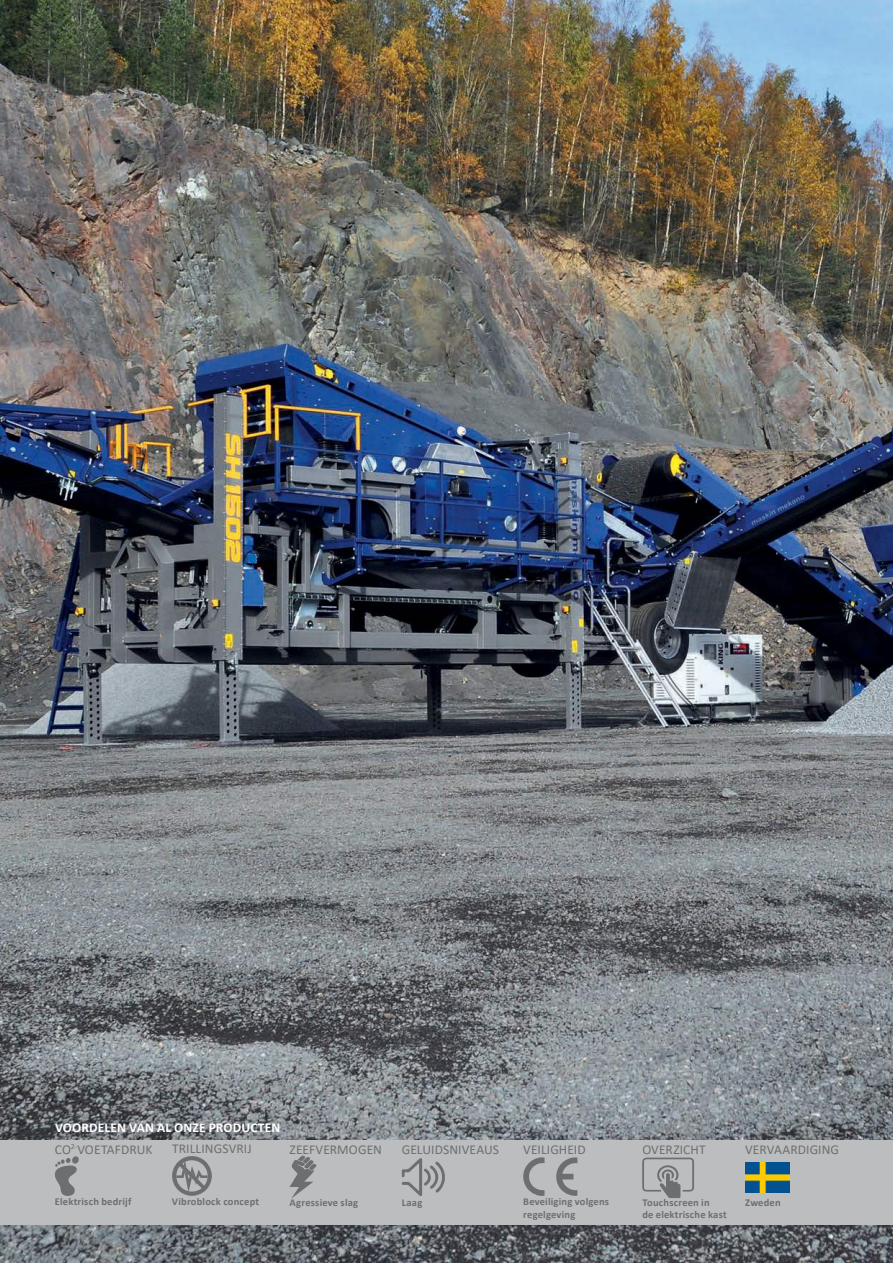
<style>
.page{position:relative;width:893px;height:1263px;background:#fff}
.page>*{position:absolute;margin:0;border:0;box-sizing:border-box;transform-origin:0 0}
.t1{font:13.5px "Calibri";letter-spacing:.005em;color:#6c6e70}
.t2{font:700 13.5px "Calibri";letter-spacing:.01em;color:#fff}
.t3{font:700 10.5px/12.6px "Calibri";letter-spacing:.02em;color:#6c6e70}
</style>
<div class="page">
<img style="left:0;top:0;width:893px;height:1263px">
<div style="left:0;top:1140px;width:893px;height:84px;background:#bbbdbf"></div>
<svg style="left:290px;top:1155px;width:27px;height:43px"></svg>
<svg style="left:642px;top:1157px;width:52px;height:41px"></svg>
<svg style="left:172px;top:1156px;width:40px;height:40px"></svg>
<svg style="left:556px;top:1157px;width:21px;height:39px"></svg>
<svg style="left:523px;top:1157px;width:22px;height:39px"></svg>
<svg style="left:55px;top:1156px;width:24px;height:40px"></svg>
<svg style="left:402px;top:1158px;width:43px;height:38px"></svg>
<img style="left:745px;top:1163px;width:44px;height:29px">
<p class="t2" style="left:55px;top:1119px;width:227px">VOORDELEN VAN AL ONZE PRODUCTEN</p>
<p class="t1" style="left:55px;top:1140px;width:99px">CO<sup>2-</sup>VOETAFDRUK</p>
<p class="t1" style="left:172px;top:1139px;width:81px">TRILLINGSVRIJ</p>
<p class="t1" style="left:290px;top:1140px;width:94px">ZEEFVERMOGEN</p>
<p class="t1" style="left:402px;top:1140px;width:99px">GELUIDSNIVEAUS</p>
<p class="t1" style="left:523px;top:1140px;width:64px">VEILIGHEID</p>
<p class="t1" style="left:642px;top:1140px;width:65px">OVERZICHT</p>
<p class="t1" style="left:745px;top:1140px;width:95px">VERVAARDIGING</p>
<p class="t3" style="left:55px;top:1195px;width:78px">Elektrisch bedrijf</p>
<p class="t3" style="left:172px;top:1195px;width:89px">Vibroblock concept</p>
<p class="t3" style="left:290px;top:1196px;width:70px">Agressieve slag</p>
<p class="t3" style="left:402px;top:1196px;width:22px">Laag</p>
<p class="t3" style="left:523px;top:1195px;width:87px">Beveiliging volgens regelgeving</p>
<p class="t3" style="left:642px;top:1195px;width:86px">Touchscreen in<br>de elektrische kast</p>
<p class="t3" style="left:745px;top:1196px;width:37px">Zweden</p>
</div>
